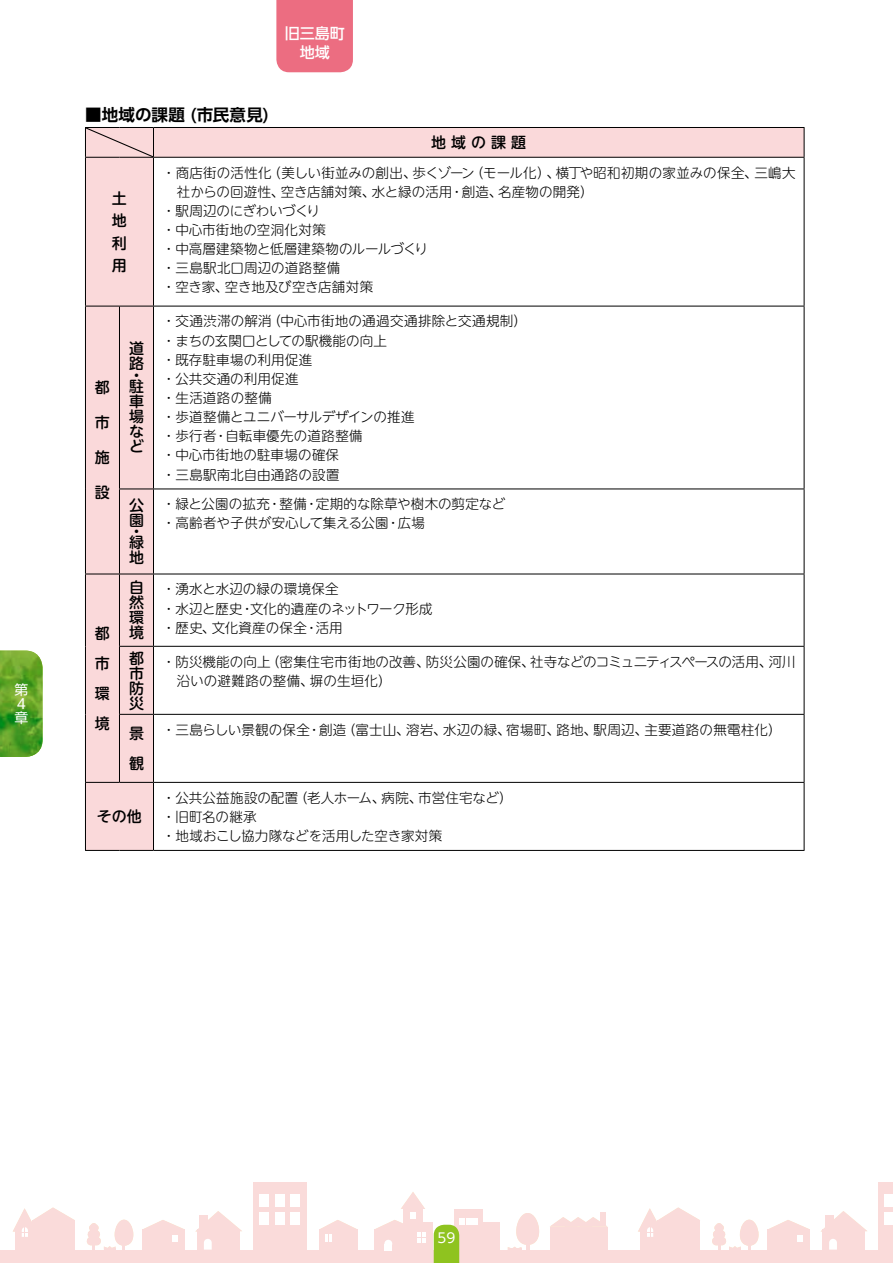
<style>
.page{position:relative;width:893px;height:1263px;background:#fff}
.page>*{position:absolute;margin:0;border:0;box-sizing:border-box;transform-origin:0 0}
.t1{font:700 16.5px "UD Shin Go Pro De";letter-spacing:.015em;color:#000}
.t2{font:500 15px/15px "UD Shin M Go Pro";color:#000;text-align:justify}
.t3{font:500 15px/19.2px "UD Shin Go Pro";color:#fff;text-align:center}
.t4{font:13.8px/13.8px "UD Shin Go Pro";color:#fff}
.t5{font:300 13.5px/19.2px "UD Shin M Go Pro";letter-spacing:.01em;color:#000}
.t6{font:300 13.5px "UD Shin M Go Pro";letter-spacing:-.01em;color:#000}
.t7{font:300 13.5px "UD Shin M Go Pro";letter-spacing:-.02em;color:#000}
.t8{font:13.5px "UD Shin Go Pro";color:#fff}
</style>
<div class="page">
<div style="left:0;top:1250px;width:893px;height:13px;background:#fadbda"></div>
<svg style="left:508px;top:1213px;width:31px;height:37px"></svg>
<svg style="left:86px;top:1220px;width:47px;height:30px"></svg>
<div style="left:550px;top:1227px;width:28px;height:27px;background:#fadbda"></div>
<div style="left:565px;top:1227px;width:28px;height:27px;background:#fadbda"></div>
<div style="left:580px;top:1227px;width:28px;height:27px;background:#fadbda"></div>
<svg style="left:550px;top:1217px;width:58px;height:10px"></svg>
<div style="left:600px;top:1212px;width:6px;height:14px;background:#fadbda"></div>
<div style="left:253px;top:1182px;width:53px;height:75px;background:#fadbda"></div>
<div style="left:259px;top:1194px;width:9px;height:13px;background:#fff"></div>
<div style="left:275px;top:1194px;width:9px;height:13px;background:#fff"></div>
<div style="left:291px;top:1194px;width:9px;height:13px;background:#fff"></div>
<div style="left:259px;top:1212px;width:9px;height:13px;background:#fff"></div>
<div style="left:275px;top:1212px;width:9px;height:13px;background:#fff"></div>
<div style="left:291px;top:1212px;width:9px;height:13px;background:#fff"></div>
<div style="left:403px;top:1207px;width:20px;height:21px;background:#fadbda"></div>
<svg style="left:401px;top:1192px;width:24px;height:17px"></svg>
<div style="left:413px;top:1222px;width:20px;height:35px;background:#fadbda"></div>
<div style="left:374px;top:1229px;width:43px;height:28px;background:#fadbda"></div>
<div style="left:410px;top:1212px;width:6px;height:7px;background:#fff"></div>
<svg style="left:376px;top:1220px;width:49px;height:22px"></svg>
<div style="left:384px;top:1244px;width:8px;height:6px;background:#fff"></div>
<div style="left:384px;top:1240px;width:8px;height:7px;background:#fff;border-radius:50%"></div>
<div style="left:143px;top:1229px;width:42px;height:28px;background:#fadbda"></div>
<svg style="left:144px;top:1220px;width:39px;height:9px"></svg>
<div style="left:172px;top:1235px;width:6px;height:7px;background:#fff"></div>
<div style="left:454px;top:1209px;width:29px;height:48px;background:#fadbda"></div>
<div style="left:480px;top:1222px;width:20px;height:35px;background:#fadbda"></div>
<div style="left:472px;top:1218px;width:6px;height:7px;background:#fff"></div>
<div style="left:198px;top:1229px;width:42px;height:28px;background:#fadbda"></div>
<svg style="left:196px;top:1211px;width:46px;height:20px"></svg>
<div style="left:200px;top:1216px;width:8px;height:15px;background:#fadbda"></div>
<svg style="left:204px;top:1239px;width:8px;height:10px"></svg>
<div style="left:319px;top:1229px;width:39px;height:28px;background:#fadbda"></div>
<svg style="left:320px;top:1220px;width:36px;height:22px"></svg>
<div style="left:15px;top:1229px;width:20px;height:28px;background:#fadbda"></div>
<div style="left:33px;top:1220px;width:42px;height:37px;background:#fadbda"></div>
<svg style="left:13px;top:1207px;width:61px;height:30px"></svg>
<svg style="left:712px;top:1220px;width:47px;height:30px"></svg>
<div style="left:878px;top:1182px;width:15px;height:75px;background:#fadbda"></div>
<div style="left:884px;top:1194px;width:9px;height:13px;background:#fff"></div>
<div style="left:884px;top:1212px;width:9px;height:13px;background:#fff"></div>
<div style="left:768px;top:1229px;width:42px;height:28px;background:#fadbda"></div>
<svg style="left:769px;top:1220px;width:40px;height:9px"></svg>
<div style="left:797px;top:1235px;width:6px;height:7px;background:#fff"></div>
<div style="left:823px;top:1229px;width:42px;height:28px;background:#fadbda"></div>
<svg style="left:821px;top:1211px;width:46px;height:20px"></svg>
<div style="left:825px;top:1216px;width:8px;height:15px;background:#fadbda"></div>
<svg style="left:829px;top:1239px;width:8px;height:10px"></svg>
<div style="left:640px;top:1229px;width:20px;height:28px;background:#fadbda"></div>
<div style="left:658px;top:1220px;width:42px;height:37px;background:#fadbda"></div>
<svg style="left:638px;top:1207px;width:62px;height:30px"></svg>
<div style="left:276px;top:0;width:77px;height:72px;background:#ec6d81"></div>
<svg style="left:86px;top:128px;width:718px;height:722px"></svg>
<hr style="left:85px;top:127px;width:34px;height:1px;background:#000">
<hr style="left:119px;top:127px;width:34px;height:1px;background:#000">
<hr style="left:85px;top:157px;width:34px;height:1px;background:#000">
<hr style="left:85px;top:158px;width:1px;height:148px;background:#000">
<hr style="left:119px;top:157px;width:34px;height:1px;background:#000">
<hr style="left:85px;top:306px;width:34px;height:1px;background:#000">
<hr style="left:85px;top:306px;width:1px;height:183px;background:#000">
<hr style="left:85px;top:489px;width:1px;height:85px;background:#000">
<hr style="left:85px;top:574px;width:34px;height:1px;background:#000">
<hr style="left:85px;top:574px;width:1px;height:72px;background:#000">
<hr style="left:85px;top:646px;width:1px;height:68px;background:#000">
<hr style="left:85px;top:714px;width:1px;height:68px;background:#000">
<hr style="left:85px;top:782px;width:34px;height:1px;background:#000">
<hr style="left:85px;top:783px;width:1px;height:67px;background:#000">
<hr style="left:119px;top:782px;width:34px;height:1px;background:#000">
<hr style="left:85px;top:850px;width:34px;height:1px;background:#000">
<hr style="left:119px;top:850px;width:34px;height:1px;background:#000">
<hr style="left:153px;top:127px;width:651px;height:1px;background:#000">
<svg style="left:804px;top:128px;width:1px;height:29px"></svg>
<hr style="left:153px;top:157px;width:651px;height:1px;background:#000">
<hr style="left:153px;top:158px;width:1px;height:148px;background:#000">
<hr style="left:804px;top:158px;width:1px;height:148px;background:#000">
<hr style="left:119px;top:306px;width:34px;height:1px;background:#000">
<hr style="left:119px;top:306px;width:1px;height:182px;background:#000">
<hr style="left:153px;top:306px;width:651px;height:1px;background:#000">
<hr style="left:153px;top:306px;width:1px;height:182px;background:#000">
<hr style="left:804px;top:306px;width:1px;height:182px;background:#000">
<hr style="left:119px;top:488px;width:34px;height:1px;background:#000">
<hr style="left:119px;top:489px;width:1px;height:85px;background:#000">
<hr style="left:153px;top:488px;width:651px;height:1px;background:#000">
<hr style="left:153px;top:489px;width:1px;height:85px;background:#000">
<hr style="left:804px;top:489px;width:1px;height:85px;background:#000">
<hr style="left:119px;top:574px;width:34px;height:1px;background:#000">
<hr style="left:119px;top:574px;width:1px;height:72px;background:#000">
<hr style="left:153px;top:574px;width:651px;height:1px;background:#000">
<hr style="left:153px;top:574px;width:1px;height:72px;background:#000">
<hr style="left:804px;top:574px;width:1px;height:72px;background:#000">
<hr style="left:119px;top:646px;width:34px;height:1px;background:#000">
<hr style="left:119px;top:647px;width:1px;height:67px;background:#000">
<hr style="left:153px;top:646px;width:651px;height:1px;background:#000">
<hr style="left:153px;top:647px;width:1px;height:67px;background:#000">
<hr style="left:804px;top:647px;width:1px;height:67px;background:#000">
<hr style="left:119px;top:714px;width:34px;height:1px;background:#000">
<hr style="left:119px;top:715px;width:1px;height:67px;background:#000">
<hr style="left:153px;top:714px;width:651px;height:1px;background:#000">
<hr style="left:153px;top:715px;width:1px;height:67px;background:#000">
<hr style="left:804px;top:715px;width:1px;height:67px;background:#000">
<hr style="left:153px;top:782px;width:651px;height:1px;background:#000">
<hr style="left:153px;top:783px;width:1px;height:67px;background:#000">
<hr style="left:804px;top:783px;width:1px;height:67px;background:#000">
<hr style="left:153px;top:850px;width:651px;height:1px;background:#000">
<svg style="left:85px;top:128px;width:69px;height:29px;background:#e7c8c9"></svg>
<svg style="left:434px;top:1218px;width:37px;height:45px"></svg>
<svg style="left:0;top:651px;width:43px;height:106px;background:#60a42e"></svg>
<p class="t4" style="left:14px;top:683px;width:15px">第<br>４章</p>
<p class="t3" style="left:285px;top:23px;width:61px">旧三島町地域</p>
<p class="t1" style="left:85px;top:101px;width:185px">■地域の課題 (市民意見)</p>
<p class="t2" style="left:431px;top:134px;width:96px">地 域 の 課 題</p>
<p class="t2" style="left:112px;top:186px;width:16px;line-height:22.5px">土地利用</p>
<p class="t2" style="left:95px;top:379px;width:16px">都</p>
<p class="t2" style="left:95px;top:414px;width:16px">市</p>
<p class="t2" style="left:95px;top:449px;width:16px">施</p>
<p class="t2" style="left:95px;top:484px;width:16px">設</p>
<p class="t2" style="left:129px;top:340px;width:16px">道路</p>
<p class="t2" style="left:129px;top:369px;width:16px;line-height:11.2px">・駐</p>
<p class="t2" style="left:129px;top:393px;width:16px">車場など</p>
<p class="t2" style="left:129px;top:497px;width:16px">公園</p>
<p class="t2" style="left:129px;top:525px;width:16px;line-height:11.2px">・緑</p>
<p class="t2" style="left:129px;top:549px;width:16px">地</p>
<p class="t5" style="left:162px;top:162px;width:635px">・商店街の活性化（美しい街並みの創出、歩くゾーン（モール化）、横丁や昭和初期の家並みの保全、三嶋大</p>
<p class="t5" style="left:177px;top:181px;width:418px">社からの回遊性、空き店舗対策、水と緑の活用・創造、名産物の開発）</p>
<p class="t7" style="left:162px;top:200px;width:159px">・駅周辺のにぎわいづくり</p>
<p class="t5" style="left:162px;top:220px;width:165px">・中心市街地の空洞化対策</p>
<p class="t5" style="left:162px;top:239px;width:267px">・中高層建築物と低層建築物のルールづくり</p>
<p class="t5" style="left:162px;top:258px;width:180px">・三島駅北口周辺の道路整備</p>
<p class="t6" style="left:162px;top:276px;width:213px">・空き家、空き地及び空き店舗対策</p>
<p class="t5" style="left:162px;top:311px;width:366px">・交通渋滞の解消（中心市街地の通過交通排除と交通規制）・まちの玄関口としての駅機能の向上<br>・既存駐車場の利用促進<br>・公共交通の利用促進<br>・生活道路の整備<br>・歩道整備とユニバーサルデザインの推進<br>・歩行者・自転車優先の道路整備<br>・中心市街地の駐車場の確保<br>・三島駅南北自由通路の設置</p>
<p class="t5" style="left:162px;top:494px;width:345px">・緑と公園の拡充・整備・定期的な除草や樹木の剪定など・高齢者や子供が安心して集える公園・広場</p>
<p class="t2" style="left:129px;top:579px;width:16px">自然環境</p>
<p class="t5" style="left:162px;top:579px;width:272px">・湧水と水辺の緑の環境保全<br>・水辺と歴史・文化的遺産のネットワーク形成・歴史、文化資産の保全・活用</p>
<p class="t2" style="left:129px;top:649px;width:16px">都市防災</p>
<p class="t5" style="left:177px;top:651px;width:620px;text-indent:-15px">・防災機能の向上（密集住宅市街地の改善、防災公園の確保、社寺などのコミュニティスペースの活用、河川沿いの避難路の整備、塀の生垣化）</p>
<p class="t2" style="left:129px;top:718px;width:16px;line-height:30px">景観</p>
<p class="t5" style="left:162px;top:719px;width:621px">・三島らしい景観の保全・創造（富士山、溶岩、水辺の緑、宿場町、路地、駅周辺、主要道路の無電柱化）</p>
<p class="t2" style="left:97px;top:808px;width:46px">その他</p>
<p class="t2" style="left:95px;top:617px;width:16px;line-height:30px">都市環境</p>
<p class="t5" style="left:162px;top:787px;width:352px">・公共公益施設の配置（老人ホーム、病院、市営住宅など）・旧町名の継承<br>・地域おこし協力隊などを活用した空き家対策</p>
<p class="t8" style="left:438px;top:1226px;width:19px">59</p>
</div>
